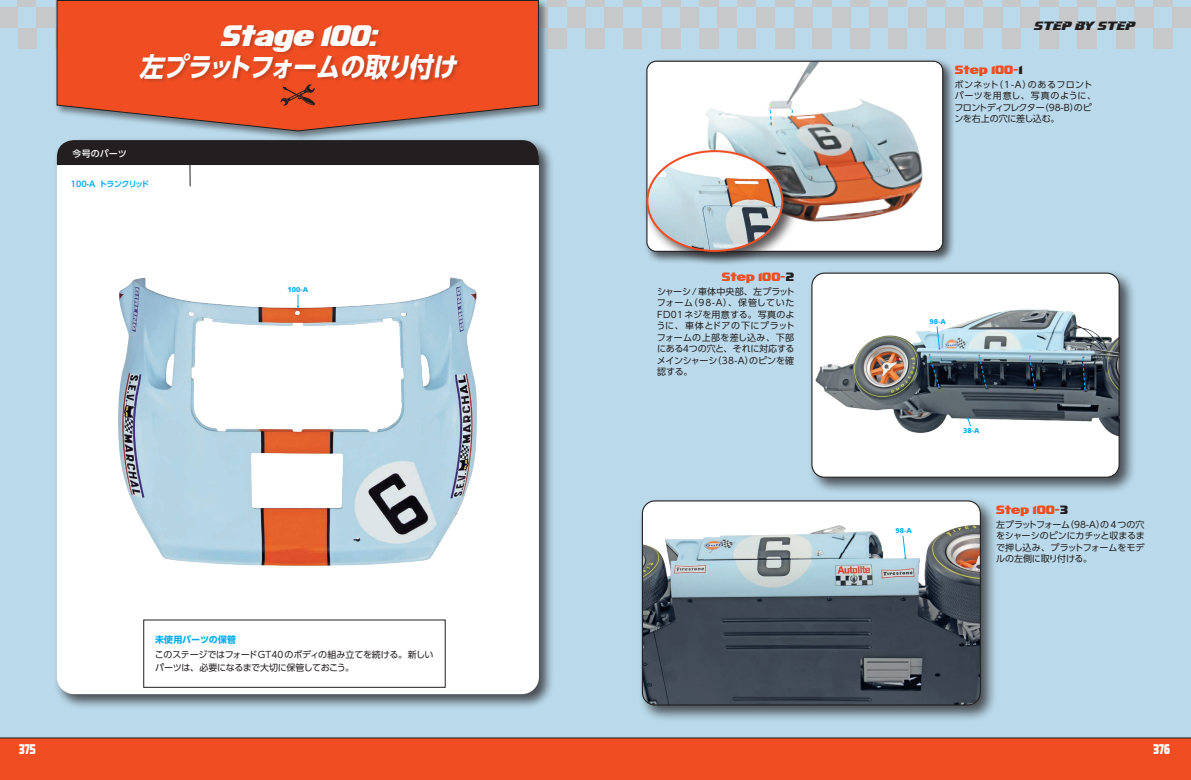
<style>
.page{position:relative;width:1191px;height:780px;background:#badaeb}
.page>*{position:absolute;margin:0;border:0;box-sizing:border-box;transform-origin:0 0}
.t1{font:29.4px "Infinite Justice";color:#fff;scale:.9 1}
.t2{font:italic 700 26.7px "UD Shin Go Pro";color:#fff;scale:.9 1}
.t3{font:14px "Infinite Justice Straight";color:#fff;scale:.6 1}
.t4{font:12px "Infinite Justice Straight";color:#f04d22}
.t5{font:12px "Infinite Justice";color:#231f20}
.t6{font:9px/11.5px "UD Shin Go Pro";letter-spacing:-.02em;color:#231f20;text-align:justify}
.t7{font:700 9px "UD Shin Go Pro";color:#00aeef}
.t8{font:500 9px "UD Shin Go Pro";letter-spacing:.01em;color:#fff}
.t9{font:700 8px "UD Shin Go Pro De";letter-spacing:-.07em;color:#00aeef}
.t10{font:900 7px "Frutiger LT Std";color:#00aeef}
.s1{color:#231f20}
</style>
<div class="page">
<div style="left:17px;top:0;width:19px;height:7px;background:#c7c8ca"></div>
<div style="left:0;top:7px;width:18px;height:21px;background:#c7c8ca"></div>
<div style="left:36px;top:7px;width:19px;height:21px;background:#c7c8ca"></div>
<div style="left:18px;top:28px;width:19px;height:21px;background:#c7c8ca"></div>
<div style="left:547px;top:0;width:19px;height:7px;background:#c7c8ca"></div>
<div style="left:566px;top:7px;width:19px;height:21px;background:#c7c8ca"></div>
<div style="left:547px;top:28px;width:19px;height:21px;background:#c7c8ca"></div>
<div style="left:585px;top:0;width:19px;height:7px;background:#c7c8ca"></div>
<div style="left:623px;top:0;width:19px;height:7px;background:#c7c8ca"></div>
<div style="left:661px;top:0;width:19px;height:7px;background:#c7c8ca"></div>
<div style="left:699px;top:0;width:19px;height:7px;background:#c7c8ca"></div>
<div style="left:736px;top:0;width:19px;height:7px;background:#c7c8ca"></div>
<div style="left:604px;top:7px;width:19px;height:21px;background:#c7c8ca"></div>
<div style="left:642px;top:7px;width:19px;height:21px;background:#c7c8ca"></div>
<div style="left:680px;top:7px;width:19px;height:21px;background:#c7c8ca"></div>
<div style="left:717px;top:7px;width:19px;height:21px;background:#c7c8ca"></div>
<div style="left:585px;top:28px;width:19px;height:21px;background:#c7c8ca"></div>
<div style="left:623px;top:28px;width:19px;height:21px;background:#c7c8ca"></div>
<div style="left:661px;top:28px;width:19px;height:21px;background:#c7c8ca"></div>
<div style="left:699px;top:28px;width:19px;height:21px;background:#c7c8ca"></div>
<div style="left:736px;top:28px;width:19px;height:21px;background:#c7c8ca"></div>
<div style="left:775px;top:0;width:19px;height:7px;background:#c7c8ca"></div>
<div style="left:812px;top:0;width:19px;height:7px;background:#c7c8ca"></div>
<div style="left:850px;top:0;width:19px;height:7px;background:#c7c8ca"></div>
<div style="left:888px;top:0;width:19px;height:7px;background:#c7c8ca"></div>
<div style="left:756px;top:7px;width:19px;height:21px;background:#c7c8ca"></div>
<div style="left:793px;top:7px;width:19px;height:21px;background:#c7c8ca"></div>
<div style="left:831px;top:7px;width:19px;height:21px;background:#c7c8ca"></div>
<div style="left:869px;top:7px;width:19px;height:21px;background:#c7c8ca"></div>
<div style="left:775px;top:28px;width:19px;height:21px;background:#c7c8ca"></div>
<div style="left:812px;top:28px;width:19px;height:21px;background:#c7c8ca"></div>
<div style="left:850px;top:28px;width:19px;height:21px;background:#c7c8ca"></div>
<div style="left:888px;top:28px;width:19px;height:21px;background:#c7c8ca"></div>
<div style="left:926px;top:0;width:19px;height:7px;background:#c7c8ca"></div>
<div style="left:964px;top:0;width:19px;height:7px;background:#c7c8ca"></div>
<div style="left:1002px;top:0;width:19px;height:7px;background:#c7c8ca"></div>
<div style="left:1039px;top:0;width:19px;height:7px;background:#c7c8ca"></div>
<div style="left:907px;top:7px;width:19px;height:21px;background:#c7c8ca"></div>
<div style="left:945px;top:7px;width:19px;height:21px;background:#c7c8ca"></div>
<div style="left:983px;top:7px;width:19px;height:21px;background:#c7c8ca"></div>
<div style="left:1020px;top:7px;width:19px;height:21px;background:#c7c8ca"></div>
<div style="left:926px;top:28px;width:19px;height:21px;background:#c7c8ca"></div>
<div style="left:964px;top:28px;width:19px;height:21px;background:#c7c8ca"></div>
<div style="left:1002px;top:28px;width:19px;height:21px;background:#c7c8ca"></div>
<div style="left:1039px;top:28px;width:19px;height:21px;background:#c7c8ca"></div>
<div style="left:1077px;top:0;width:19px;height:7px;background:#c7c8ca"></div>
<div style="left:1115px;top:0;width:19px;height:7px;background:#c7c8ca"></div>
<div style="left:1153px;top:0;width:19px;height:7px;background:#c7c8ca"></div>
<div style="left:1059px;top:7px;width:18px;height:21px;background:#c7c8ca"></div>
<div style="left:1096px;top:7px;width:19px;height:21px;background:#c7c8ca"></div>
<div style="left:1134px;top:7px;width:19px;height:21px;background:#c7c8ca"></div>
<div style="left:1172px;top:7px;width:19px;height:21px;background:#c7c8ca"></div>
<div style="left:1077px;top:28px;width:19px;height:21px;background:#c7c8ca"></div>
<div style="left:1115px;top:28px;width:19px;height:21px;background:#c7c8ca"></div>
<div style="left:1153px;top:28px;width:19px;height:21px;background:#c7c8ca"></div>
<div style="left:0;top:737px;width:1191px;height:43px;background:#f04d22"></div>
<div style="left:55px;top:0;width:494px;height:141px;background:#231f20;opacity:.55"></div>
<svg style="left:56px;top:0;width:483px;height:132px;background:#df5c3b"></svg>
<svg style="left:280px;top:84px;width:35px;height:22px"></svg>
<div style="left:53px;top:136px;width:501px;height:573px;background:#231f20;opacity:.75"></div>
<div style="left:57px;top:140px;width:482px;height:554px;background:#fff;border-radius:17px"></div>
<div style="left:57px;top:140px;width:482px;height:25px;background:#231f20"></div>
<hr style="left:189px;top:163px;width:2px;height:23px;background:#231f20">
<img style="left:118px;top:277px;width:359px;height:289px">
<svg style="left:297px;top:294px;width:2px;height:14px"></svg>
<div style="left:643px;top:58px;width:313px;height:207px;background:#231f20;opacity:.75"></div>
<div style="left:647px;top:61px;width:295px;height:190px;background:#fff;border-radius:9px"></div>
<img style="left:706px;top:63px;width:217px;height:159px">
<div style="left:646px;top:61px;width:297px;height:191px;border:1px solid #231f20;border-radius:9px"></div>
<div style="left:643px;top:147px;width:155px;height:120px;background:#231f20;opacity:.75"></div>
<img style="left:647px;top:151px;width:135px;height:100px">
<div style="left:646px;top:150px;width:137px;height:102px;border:2px solid #f04d22;border-radius:50%"></div>
<svg style="left:769px;top:109px;width:3px;height:17px"></svg>
<svg style="left:790px;top:109px;width:3px;height:15px"></svg>
<div style="left:807px;top:269px;width:329px;height:225px;background:#231f20;opacity:.75"></div>
<div style="left:812px;top:273px;width:307px;height:204px;background:#fff;border-radius:13px"></div>
<img style="left:815px;top:309px;width:302px;height:127px">
<div style="left:811px;top:272px;width:308px;height:205px;border:1px solid #231f20;border-radius:13px"></div>
<svg style="left:966px;top:417px;width:5px;height:10px"></svg>
<svg style="left:928px;top:326px;width:12px;height:62px"></svg>
<svg style="left:978px;top:355px;width:9px;height:33px"></svg>
<svg style="left:1081px;top:357px;width:5px;height:34px"></svg>
<svg style="left:1028px;top:356px;width:8px;height:32px"></svg>
<div style="left:638px;top:496px;width:360px;height:226px;background:#231f20;opacity:.75"></div>
<div style="left:642px;top:501px;width:338px;height:204px;background:#fff;border-radius:13px"></div>
<img style="left:642px;top:525px;width:338px;height:180px">
<div style="left:642px;top:500px;width:339px;height:205px;border:1px solid #231f20;border-radius:13px"></div>
<svg style="left:902px;top:535px;width:4px;height:24px"></svg>
<div style="left:139px;top:24px;width:323px;height:60px;background:#231f20;opacity:.22"></div>
<h1 class="t1" style="left:220px;top:20px;width:175px">Stage 100:</h1>
<h2 class="t2" style="left:139px;top:45px;width:362px">左プラットフォームの取り付け</h2>
<p class="t8" style="left:73px;top:146px;width:56px">今号のパーツ</p>
<p class="t9" style="left:71px;top:177px;width:80px">100-A トランクリッド</p>
<p class="t10" style="left:287px;top:286px;width:22px">100-A</p>
<p class="t7" style="left:155px;top:632px;width:82px">未使用パーツの保管</p>
<p class="t6" style="left:155px;top:647px;width:280px;line-height:13px">このステージではフォードGT40のボディの組み立てを続ける。新しいパーツは、必要になるまで大切に保管しておこう。</p>
<h3 class="t4" style="left:722px;top:271px;width:74px">Step 100-<span class="s1">2</span></h3>
<p class="t6" style="left:656px;top:285px;width:140px">シャーシ/車体中央部、左プラットフォーム（98-A）、保管していたFD01ネジを用意する。写真のように、車体とドアの下にプラットフォームの上部を差し込み、下部にある４つの穴と、それに対応するメインシャーシ（38-A）のピンを確認する。</p>
<h3 class="t5" style="left:1033px;top:20px;width:102px">STEP BY STEP</h3>
<h3 class="t4" style="left:954px;top:63px;width:69px">Step 100-<span class="s1">1</span></h3>
<p class="t6" style="left:954px;top:78px;width:143px;text-align:left">ボンネット（1-A）のあるフロントパーツを用意し、写真のように、フロントディフレクター（98-B）のピンを右上の穴に差し込む。</p>
<p class="t10" style="left:929px;top:317px;width:18px">98-A</p>
<p class="t10" style="left:895px;top:526px;width:18px">98-A</p>
<p class="t10" style="left:963px;top:426px;width:18px">38-A</p>
<h3 class="t4" style="left:996px;top:503px;width:73px">Step 100-<span class="s1">3</span></h3>
<p class="t6" style="left:996px;top:518px;width:150px">左プラットフォーム（98-A）の4つの穴をシャーシのピンにカチッと収まるまで押し込み、プラットフォームをモデルの左側に取り付ける。</p>
<h3 class="t3" style="left:19px;top:741px;width:29px">375</h3>
<h3 class="t3" style="left:1153px;top:741px;width:29px">376</h3>
</div>
